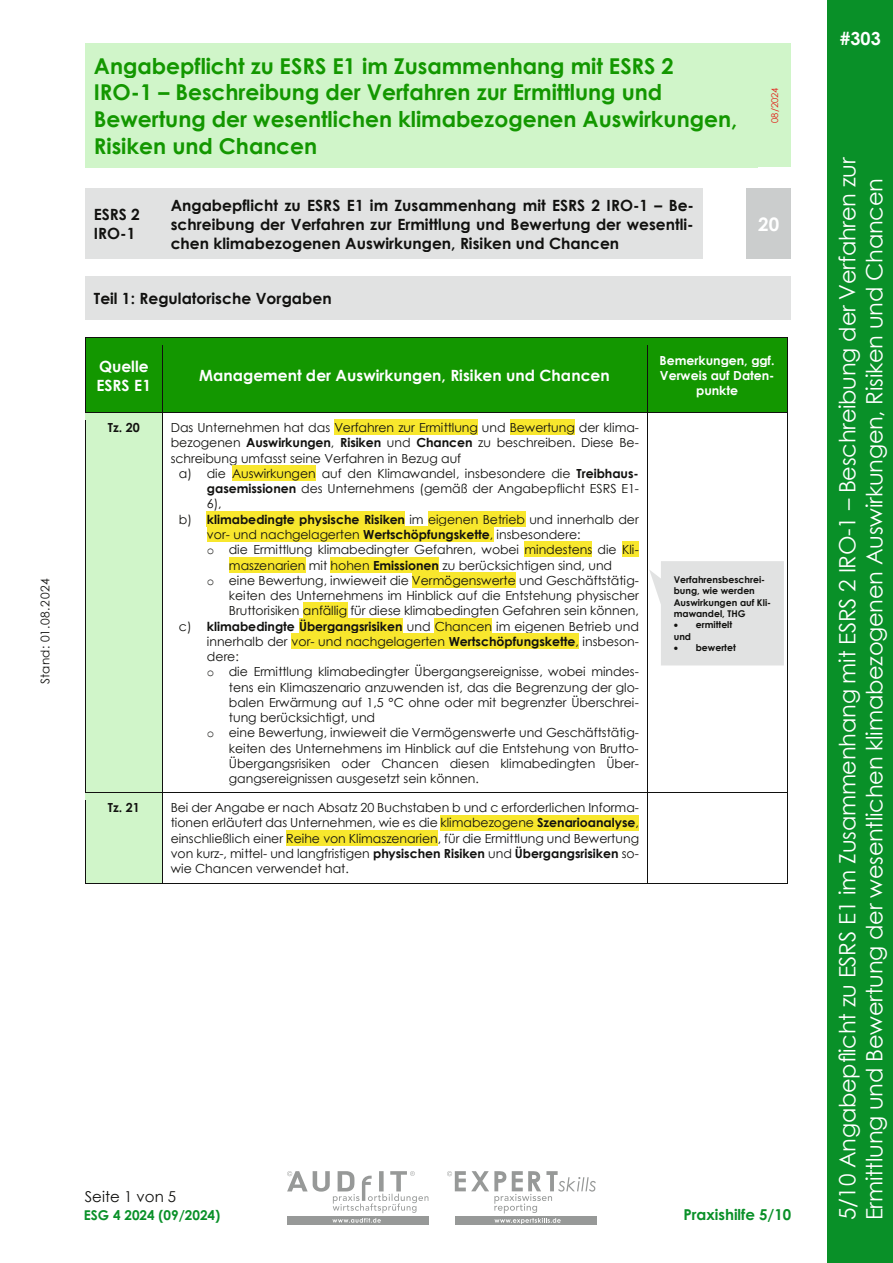
<style>
.page{position:relative;width:893px;height:1263px;background:#fff}
.page>*{position:absolute;margin:0;border:0;box-sizing:border-box;transform-origin:0 0}
.t1{font:22.5px/27px "Century Gothic";letter-spacing:-.01em;color:#fff}
.t2{font:700 21.9px/26.7px "Century Gothic";color:#139700}
.t3{font:700 18.6px "Century Gothic";color:#fff}
.t4{font:700 18px "Century Gothic";color:#fff}
.t5{font:700 15.45px/19px "Century Gothic";color:#11110f}
.t6{font:700 15.45px/19px "Century Gothic";color:#fff}
.t7{font:15px "Century Gothic Bold R";color:#099028}
.t8{font:15px "Century Gothic";color:#11110f}
.t9{font:13.5px "Century Gothic Bold R";color:#099028}
.t10{font:12.45px/15.3px "Century Gothic";color:#11110f;text-align:justify}
.t11{font:700 12.45px/15.1px "Century Gothic";color:#fff;text-align:center}
.t12{font:700 12.45px "Century Gothic";letter-spacing:.005em;color:#11110f}
.t13{font:12px "Century Gothic";letter-spacing:.04em;color:#11110f}
.t14{font:700 9.3px/11.4px "Century Gothic";color:#11110f}
.t15{font:9.3px "Century Gothic";letter-spacing:.005em;color:#e11c15}
.s1{font-weight:700}
.s2{font-family:"Courier New"}
</style>
<div class="page">
<div style="left:85px;top:43px;width:673px;height:124px;background:#d0f5c9"></div>
<div style="left:758px;top:52px;width:33px;height:107px;background:#d0f5c9"></div>
<div style="left:758px;top:43px;width:33px;height:9px;background:#d0f5c9"></div>
<div style="left:758px;top:159px;width:33px;height:8px;background:#d0f5c9"></div>
<div style="left:85px;top:188px;width:77px;height:71px;background:#e1e2e2"></div>
<div style="left:162px;top:188px;width:541px;height:71px;background:#e1e2e2"></div>
<div style="left:747px;top:188px;width:44px;height:71px;background:#cbcdcd"></div>
<div style="left:85px;top:277px;width:706px;height:43px;background:#e1e2e2"></div>
<div style="left:85px;top:276px;width:706px;height:7px;background:#e1e2e2"></div>
<div style="left:86px;top:338px;width:76px;height:74px;background:#139700"></div>
<div style="left:163px;top:338px;width:484px;height:74px;background:#139700"></div>
<div style="left:648px;top:338px;width:139px;height:74px;background:#139700"></div>
<div style="left:647px;top:338px;width:140px;height:7px;background:#139700"></div>
<hr style="left:85px;top:345px;width:1px;height:67px;background:#11110f">
<hr style="left:162px;top:345px;width:1px;height:67px;background:#11110f">
<hr style="left:647px;top:345px;width:1px;height:67px;background:#11110f">
<hr style="left:787px;top:345px;width:1px;height:67px;background:#11110f">
<div style="left:86px;top:413px;width:76px;height:379px;background:#d0f5c9"></div>
<div style="left:334px;top:420px;width:144px;height:15px;background:#f8e72d"></div>
<div style="left:510px;top:420px;width:65px;height:15px;background:#f8e72d"></div>
<div style="left:232px;top:466px;width:84px;height:15px;background:#f8e72d"></div>
<div style="left:207px;top:511px;width:198px;height:15px;background:#f8e72d"></div>
<div style="left:428px;top:511px;width:97px;height:15px;background:#f8e72d"></div>
<div style="left:207px;top:526px;width:286px;height:16px;background:#f8e72d"></div>
<div style="left:524px;top:542px;width:68px;height:15px;background:#f8e72d"></div>
<div style="left:622px;top:542px;width:17px;height:15px;background:#f8e72d"></div>
<div style="left:229px;top:557px;width:76px;height:15px;background:#f8e72d"></div>
<div style="left:331px;top:557px;width:108px;height:15px;background:#f8e72d"></div>
<div style="left:412px;top:572px;width:104px;height:15px;background:#f8e72d"></div>
<div style="left:303px;top:603px;width:44px;height:15px;background:#f8e72d"></div>
<div style="left:299px;top:618px;width:104px;height:15px;background:#f8e72d"></div>
<div style="left:435px;top:618px;width:57px;height:15px;background:#f8e72d"></div>
<div style="left:292px;top:633px;width:287px;height:15px;background:#f8e72d"></div>
<hr style="left:86px;top:412px;width:76px;height:1px;background:#11110f">
<hr style="left:163px;top:412px;width:484px;height:1px;background:#11110f">
<hr style="left:647px;top:412px;width:140px;height:1px;background:#11110f">
<hr style="left:85px;top:420px;width:1px;height:372px;background:#11110f">
<hr style="left:162px;top:420px;width:1px;height:372px;background:#11110f">
<hr style="left:647px;top:420px;width:1px;height:372px;background:#11110f">
<hr style="left:787px;top:420px;width:1px;height:372px;background:#11110f">
<div style="left:86px;top:793px;width:76px;height:90px;background:#d0f5c9"></div>
<div style="left:440px;top:815px;width:199px;height:15px;background:#f8e72d"></div>
<div style="left:286px;top:830px;width:152px;height:15px;background:#f8e72d"></div>
<hr style="left:86px;top:792px;width:76px;height:1px;background:#11110f">
<hr style="left:163px;top:792px;width:484px;height:1px;background:#11110f">
<hr style="left:647px;top:792px;width:140px;height:1px;background:#11110f">
<hr style="left:85px;top:800px;width:1px;height:83px;background:#11110f">
<hr style="left:86px;top:883px;width:76px;height:1px;background:#11110f">
<hr style="left:162px;top:800px;width:1px;height:83px;background:#11110f">
<hr style="left:163px;top:883px;width:484px;height:1px;background:#11110f">
<hr style="left:647px;top:800px;width:1px;height:83px;background:#11110f">
<hr style="left:647px;top:883px;width:140px;height:1px;background:#11110f">
<hr style="left:787px;top:800px;width:1px;height:83px;background:#11110f">
<svg style="left:649px;top:561px;width:135px;height:104px;background:#e3e4e4"></svg>
<div style="left:827px;top:0;width:66px;height:1263px;background:#099028"></div>
<div style="left:455px;top:1216px;width:141px;height:9px;background:#979998"></div>
<svg style="left:447px;top:1171px;width:149px;height:53px"></svg>
<div style="left:287px;top:1216px;width:142px;height:9px;background:#979998"></div>
<svg style="left:287px;top:1171px;width:141px;height:52px"></svg>
<p class="t13" style="left:37px;top:684px;width:107px;rotate:-90deg">Stand: 01.08.2024</p>
<h2 class="t2" style="left:94px;top:51px;width:645px">Angabepflicht zu ESRS E1 im Zusammenhang mit ESRS 2<br>IRO-1 – Beschreibung der Verfahren zur Ermittlung und Bewertung der wesentlichen klimabezogenen Auswirkungen, Risiken und Chancen</h2>
<p class="t5" style="left:94px;top:204px;width:48px">ESRS 2<br>IRO-1</p>
<p class="t5" style="left:171px;top:195px;width:525px;text-align:justify">Angabepflicht zu ESRS E1 im Zusammenhang mit ESRS 2 IRO-1 – Be&shy;schreibung der Verfahren zur Ermittlung und Bewertung der wesentli&shy;chen klimabezogenen Auswirkungen, Risiken und Chancen</p>
<p class="t5" style="left:94px;top:288px;width:239px">Teil 1: Regulatorische Vorgaben</p>
<p class="t15" style="left:768px;top:123px;width:37px;rotate:-90deg">08/2024</p>
<h3 class="t3" style="left:758px;top:210px;width:22px">20</h3>
<p class="t6" style="left:97px;top:356px;width:56px">Quelle<br>ESRS E1</p>
<p class="t6" style="left:199px;top:366px;width:412px">Management der Auswirkungen, Risiken und Chancen</p>
<p class="t12" style="left:108px;top:418px;width:33px">Tz. 20</p>
<p class="t10" style="left:171px;top:420px;width:470px">Das Unternehmen hat das Verfahren zur Ermittlung und Bewertung der klima&shy;bezogenen <span class="s1">Auswirkungen</span>, <span class="s1">Risiken</span> und <span class="s1">Chancen</span> zu beschreiben. Diese Be&shy;schreibung umfasst seine Verfahren in Bezug auf</p>
<p class="t10" style="left:179px;top:465px;width:461px">a) die Auswirkungen auf den Klimawandel, insbesondere die <span class="s1">Treibhaus-</span></p>
<p class="t10" style="left:207px;top:481px;width:434px"><span class="s1">gasemissionen</span> des Unternehmens (gemäß der Angabepflicht ESRS E1-</p>
<p class="t10" style="left:207px;top:496px;width:16px">6),</p>
<p class="t10" style="left:179px;top:511px;width:461px">b) <span class="s1">klimabedingte physische Risiken</span> im eigenen Betrieb und innerhalb der</p>
<p class="t10" style="left:207px;top:527px;width:375px">vor- und nachgelagerten <span class="s1">Wertschöpfungskette</span>, insbesondere:</p>
<p class="t10" style="left:207px;top:542px;width:433px"><span class="s2">o</span> die Ermittlung klimabedingter Gefahren, wobei mindestens die Kli-</p>
<p class="t10" style="left:229px;top:557px;width:385px">maszenarien mit hohen <span class="s1">Emissionen</span> zu berücksichtigen sind, und</p>
<p class="t10" style="left:207px;top:572px;width:433px"><span class="s2">o</span> eine Bewertung, inwieweit die Vermögenswerte und Geschäftstätig-</p>
<p class="t10" style="left:229px;top:588px;width:411px">keiten des Unternehmens im Hinblick auf die Entstehung physischer</p>
<p class="t10" style="left:229px;top:603px;width:412px">Bruttorisiken anfällig für diese klimabedingten Gefahren sein können,</p>
<p class="t10" style="left:179px;top:618px;width:462px">c) <span class="s1">klimabedingte Übergangsrisiken</span> und Chancen im eigenen Betrieb und</p>
<p class="t10" style="left:207px;top:633px;width:434px">innerhalb der vor- und nachgelagerten <span class="s1">Wertschöpfungskette</span>, insbeson-</p>
<p class="t10" style="left:207px;top:649px;width:34px">dere:</p>
<p class="t10" style="left:207px;top:664px;width:433px"><span class="s2">o</span> die Ermittlung klimabedingter Übergangsereignisse, wobei mindes-</p>
<p class="t10" style="left:229px;top:679px;width:412px">tens ein Klimaszenario anzuwenden ist, das die Begrenzung der glo-</p>
<p class="t10" style="left:229px;top:694px;width:411px">balen Erwärmung auf 1,5 °C ohne oder mit begrenzter Überschrei-</p>
<p class="t10" style="left:229px;top:710px;width:148px">tung berücksichtigt, und</p>
<p class="t10" style="left:207px;top:725px;width:433px"><span class="s2">o</span> eine Bewertung, inwieweit die Vermögenswerte und Geschäftstätig-</p>
<p class="t10" style="left:229px;top:740px;width:411px">keiten des Unternehmens im Hinblick auf die Entstehung von Brutto-</p>
<p class="t10" style="left:229px;top:755px;width:412px">Übergangsrisiken oder Chancen diesen klimabedingten Über-</p>
<p class="t10" style="left:229px;top:771px;width:252px">gangsereignissen ausgesetzt sein können.</p>
<p class="t12" style="left:108px;top:798px;width:33px">Tz. 21</p>
<p class="t10" style="left:171px;top:800px;width:470px">Bei der Angabe er nach Absatz 20 Buchstaben b und c erforderlichen Informa&shy;tionen erläutert das Unternehmen, wie es die klimabezogene <span class="s1">Szenarioanalyse</span>, einschließlich einer Reihe von Klimaszenarien, für die Ermittlung und Bewertung von kurz-, mittel- und langfristigen <span class="s1">physischen Risiken</span> und <span class="s1">Übergangsrisiken</span> so&shy;wie Chancen verwendet hat.</p>
<p class="t11" style="left:660px;top:352px;width:117px">Bemerkungen, ggf.<br>Verweis auf Daten&shy;punkte</p>
<p class="t14" style="left:674px;top:573px;width:99px">Verfahrensbeschrei&shy;bung, wie werden<br>Auswirkungen auf Kli&shy;mawandel, THG</p>
<p class="t14" style="left:674px;top:619px;width:60px">• ermittelt und</p>
<p class="t14" style="left:674px;top:642px;width:64px">• bewertet</p>
<p class="t8" style="left:85px;top:1185px;width:93px">Seite 1 von 5</p>
<p class="t9" style="left:84px;top:1205px;width:138px">ESG 4 2024 (09/2024)</p>
<p class="t7" style="left:683px;top:1203px;width:109px">Praxishilfe 5/10</p>
<h3 class="t4" style="left:840px;top:24px;width:43px">#303</h3>
<h1 class="t1" style="left:833px;top:1220px;width:1065px;rotate:-90deg">5/10 Angabepflicht zu ESRS E1 im Zusammenhang mit ESRS 2 IRO-1 – Beschreibung der Verfahren zur<br>Ermittlung und Bewertung der wesentlichen klimabezogenen Auswirkungen, Risiken und Chancen</h1>
</div>
